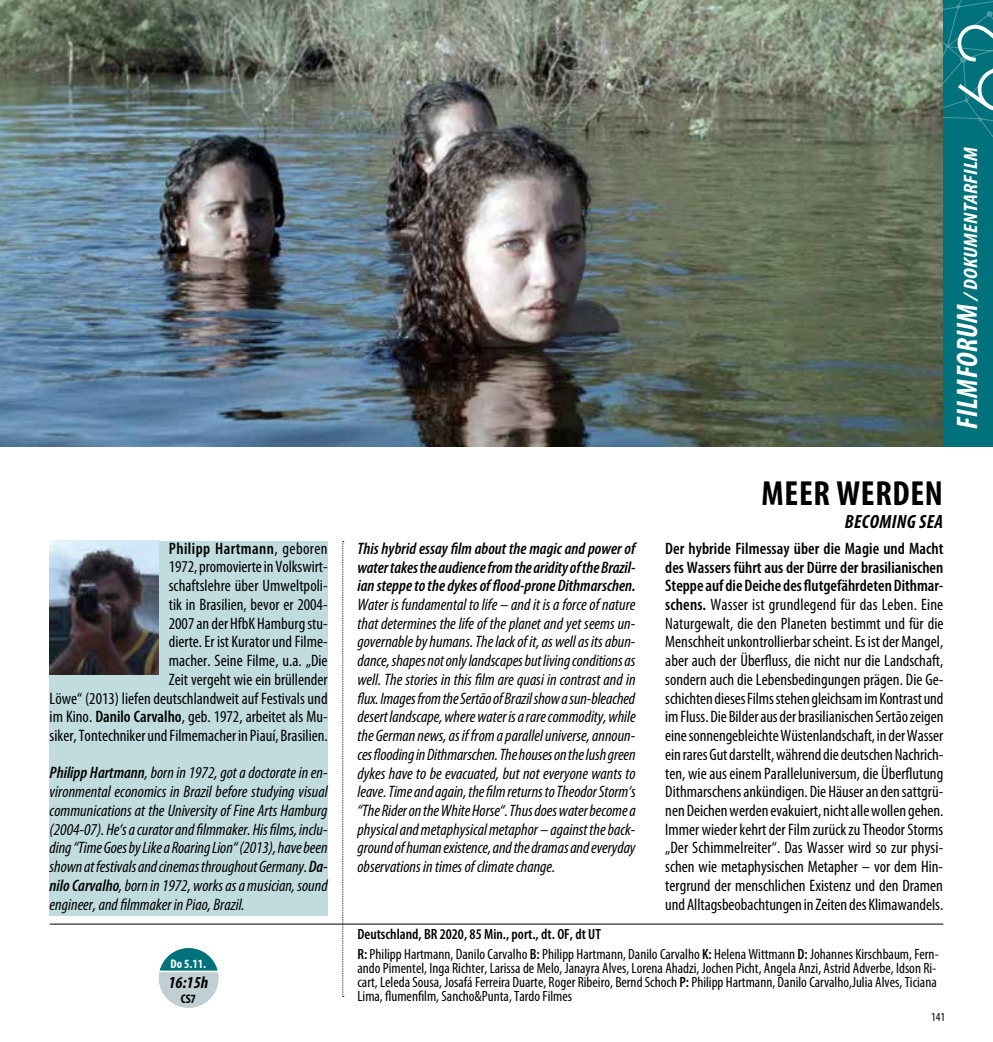
<style>
.page{position:relative;width:993px;height:1042px;background:#fff}
.page>*{position:absolute;margin:0;border:0;box-sizing:border-box;transform-origin:0 0}
.t1{font:700 condensed 35px "Myriad Pro";letter-spacing:.02em;color:#000}
.t2{font:italic 700 condensed 19.43px "Myriad Pro";letter-spacing:.015em;color:#fff;scale:1.13 1}
.t3{font:italic 700 condensed 19.25px "Myriad Pro";letter-spacing:.02em;color:#000}
.t4{font:italic 700 condensed 16.8px "Myriad Pro";color:#000}
.t5{font:condensed 16.62px/18.7px "Myriad Pro";color:#000;text-align:justify}
.t6{font:italic condensed 16.62px/18.7px "Myriad Pro";color:#000;text-align:justify}
.t7{font:italic 600 condensed 16.62px/18.7px "Myriad Pro";color:#000;text-align:justify}
.t8{font:condensed 14.88px/14px "Myriad Pro";color:#000}
.t9{font:700 condensed 12.6px "Myriad Pro";color:#fff}
.t10{font:700 condensed 12.6px "Myriad Pro";color:#000}
.t11{font:condensed 12.25px "Myriad Pro";color:#000}
.s1{font-weight:600}
.s2{font-size:29.75px}
</style>
<div class="page">
<hr style="left:50px;top:924px;width:893px;height:1px;background:#000">
<div style="left:50px;top:541px;width:277px;height:374px;background:#c0dcde"></div>
<svg style="left:342px;top:541px;width:2px;height:456px"></svg>
<svg style="left:159px;top:948px;width:59px;height:60px"></svg>
<img style="left:0;top:0;width:943px;height:446px">
<div style="left:943px;top:0;width:49px;height:446px;background:#01727b"></div>
<svg style="left:943px;top:0;width:49px;height:136px"></svg>
<img style="left:50px;top:541px;width:109px;height:134px">
<p class="t5" style="left:50px;top:539px;width:279px;text-align:right"><span class="s1">Philipp Hartmann</span>, geboren<br>1972, promovierte in Volkswirt-<br>schaftslehre über Umweltpoli-<br>tik in Brasilien, bevor er 2004-<br>2007 an der HfbK Hamburg stu-<br>dierte. Er ist Kurator und Filme-<br>macher. Seine Filme, u.a. „Die<br>Zeit vergeht wie ein brüllender<br>Löwe“ (2013) liefen deutschlandweit auf Festivals und im Kino. <span class="s1">Danilo Carvalho</span>, geb. 1972, arbeitet als Mu&shy;siker, Tontechniker und Filmemacher in Piauí, Brasilien.</p>
<p class="t6" style="left:50px;top:763px;width:279px"><span class="s1">Philipp Hartmann</span>, born in 1972, got a doctorate in en&shy;vironmental economics in Brazil before studying visual communications at the University of Fine Arts Hamburg (2004-07). He‘s a curator and filmmaker. His films, inclu&shy;ding “Time Goes by Like a Roaring Lion“ (2013), have been shown at festivals and cinemas throughout Germany. <span class="s1">Da&shy;nilo Carvalho</span>, born in 1972, works as a musician, sound engineer, and filmmaker in Piao, Brazil.</p>
<p class="t9" style="left:171px;top:955px;width:19px">S 4</p>
<p class="t4" style="left:175px;top:972px;width:9px">7</p>
<p class="t9" style="left:170px;top:955px;width:37px">Do 5.11.</p>
<p class="t4" style="left:168px;top:972px;width:42px">16:15h</p>
<p class="t10" style="left:181px;top:990px;width:17px">CS7</p>
<p class="t10" style="left:190px;top:990px;width:7px">2</p>
<p class="t2" style="left:958px;top:429px;width:251px;rotate:-90deg"><span class="s2">FILMFORUM</span> /DOKUMENTARFILM</p>
<p class="t7" style="left:357px;top:539px;width:279px">This hybrid essay film about the magic and power of water takes the audience from the aridity of the Brazil&shy;ian steppe to the dykes of flood-prone Dithmarschen.</p>
<p class="t6" style="left:357px;top:595px;width:280px">Water is fundamental to life – and it is a force of nature that determines the life of the planet and yet seems un&shy;governable by humans. The lack of it, as well as its abun&shy;dance, shapes not only landscapes but living conditions as well. The stories in this film are quasi in contrast and in flux. Images from the Sertão of Brazil show a sun-bleached desert landscape, where water is a rare commodity, while the German news, as if from a parallel universe, announ&shy;ces flooding in Dithmarschen. The houses on the lush green dykes have to be evacuated, but not everyone wants to leave. Time and again, the film returns to Theodor Storm‘s “The Rider on the White Horse“. Thus does water become a physical and metaphysical metaphor – against the back&shy;ground of human existence, and the dramas and everyday observations in times of climate change.</p>
<h1 class="t1" style="left:761px;top:472px;width:183px">MEER WERDEN</h1>
<p class="t3" style="left:844px;top:510px;width:100px">BECOMING SEA</p>
<p class="t5" style="left:665px;top:539px;width:280px"><span class="s1">Der hybride Filmessay über die Magie und Macht des Wassers führt aus der Dürre der brasilianischen Steppe auf die Deiche des flutgefährdeten Dithmar&shy;schens.</span> Wasser ist grundlegend für das Leben. Eine Naturgewalt, die den Planeten bestimmt und für die Menschheit unkontrollierbar scheint. Es ist der Mangel, aber auch der Überfluss, die nicht nur die Landschaft, sondern auch die Lebensbedingungen prägen. Die Ge&shy;schichten dieses Films stehen gleichsam im Kontrast und im Fluss. Die Bilder aus der brasilianischen Sertão zeigen eine sonnengebleichte Wüstenlandschaft, in der Wasser ein rares Gut darstellt, während die deutschen Nachrich&shy;ten, wie aus einem Paralleluniversum, die Überflutung Dithmarschens ankündigen. Die Häuser an den sattgrü&shy;nen Deichen werden evakuiert, nicht alle wollen gehen.<br>Immer wieder kehrt der Film zurück zu Theodor Storms „Der Schimmelreiter“. Das Wasser wird so zur physi&shy;schen wie metaphysischen Metapher – vor dem Hin&shy;tergrund der menschlichen Existenz und den Dramen und Alltagsbeobachtungen in Zeiten des Klimawandels.</p>
<p class="t8" style="left:357px;top:924px;width:582px;line-height:19.8px"><span class="s1">Deutschland, BR 2020, 85 Min., port., dt. OF, dt UT<br>R:</span> Philipp Hartmann, Danilo Carvalho <span class="s1">B:</span> Philipp Hartmann, Danilo Carvalho <span class="s1">K:</span> Helena Wittmann <span class="s1">D:</span> Johannes Kirschbaum, Fern-</p>
<p class="t8" style="left:357px;top:961px;width:580px;text-align:justify">ando Pimentel, Inga Richter, Larissa de Melo, Janayra Alves, Lorena Ahadzi, Jochen Picht, Angela Anzi, Astrid Adverbe, Idson Ri&shy;cart, Leleda Sousa, Josafá Ferreira Duarte, Roger Ribeiro, Bernd Schoch <span class="s1">P:</span> Philipp Hartmann, Danilo Carvalho,Julia Alves, Ticiana Lima, flumenfilm, Sancho&amp;Punta, Tardo Filmes</p>
<p class="t11" style="left:930px;top:1010px;width:16px">141</p>
</div>
